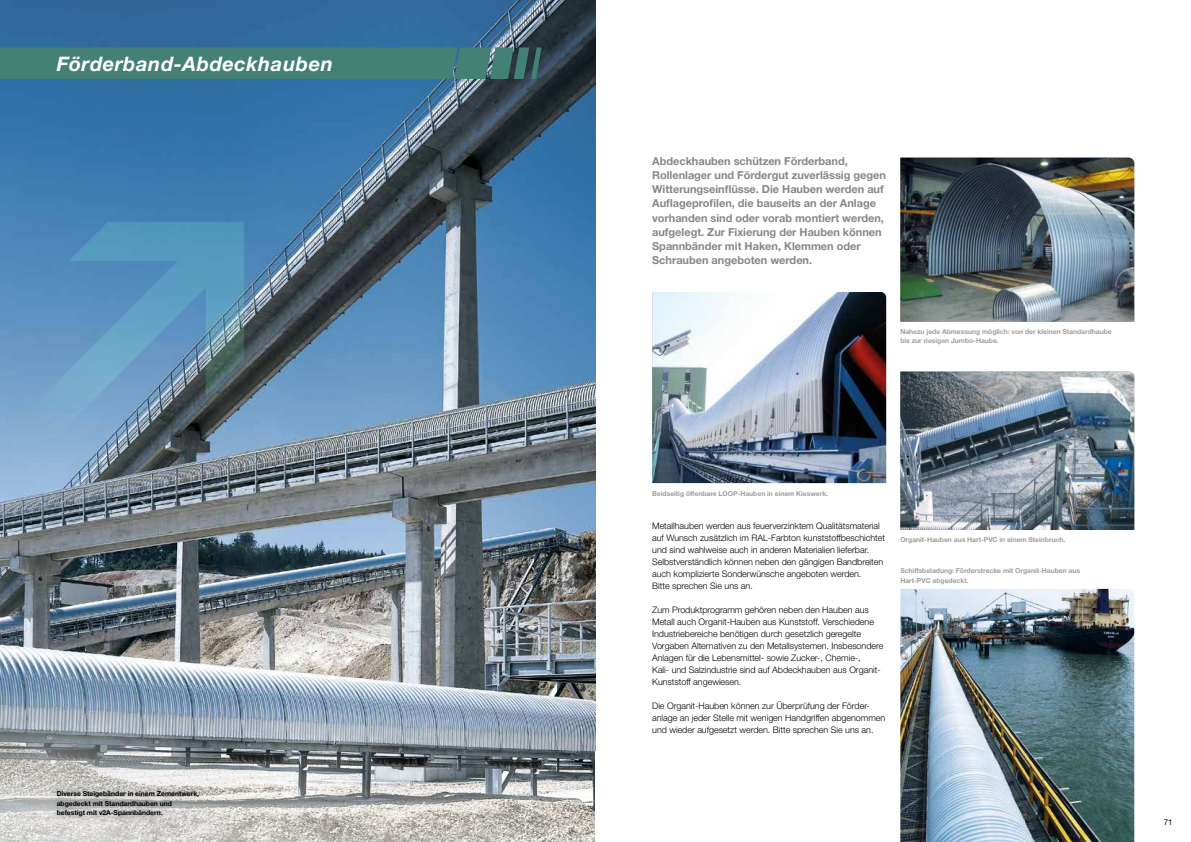
<style>
.page{position:relative;width:1191px;height:842px;background:#fff}
.page>*{position:absolute;margin:0;border:0;box-sizing:border-box;transform-origin:0 0}
.t1{font:italic 700 20px "Helvetica Neue LT Std";letter-spacing:.03em;color:#fff}
.t2{font:700 11px/14px "Helvetica Neue LT Std";letter-spacing:-.005em;color:#878787}
.t3{font:300 9px/12px "Helvetica Neue LT Std";letter-spacing:-.005em;color:#000}
.t4{font:8px "Helvetica Neue LT Std";color:#000}
.t5{font:700 6.8px/9.6px "Helvetica Neue LT Std";letter-spacing:-.005em;color:#9d9d9c}
.t6{font:700 6.8px/9.6px "Helvetica Neue LT Std";letter-spacing:-.005em;color:#000}
</style>
<div class="page">
<img style="left:0;top:0;width:595px;height:696px">
<svg style="left:0;top:47px;width:541px;height:32px;background:#437d73"></svg>
<img style="left:900px;top:158px;width:234px;height:164px">
<img style="left:652px;top:292px;width:234px;height:191px">
<img style="left:900px;top:372px;width:234px;height:158px">
<img style="left:900px;top:589px;width:234px;height:253px">
<svg style="left:10px;top:222px;width:234px;height:233px;background:#6291b4"></svg>
<img style="left:0;top:631px;width:257px;height:65px">
<svg style="left:0;top:696px;width:596px;height:146px;background:#a4aaaf"></svg>
<svg style="left:51px;top:785px;width:153px;height:37px;background:#c1c1be"></svg>
<div style="left:595px;top:752px;width:93px;height:90px;background:#fff"></div>
<h1 class="t1" style="left:57px;top:51px;width:278px">Förderband-Abdeckhauben</h1>
<p class="t6" style="left:57px;top:789px;width:144px">Diverse Steigebänder in einem Zementwerk, abgedeckt mit Standardhauben und befestigt mit v2A-Spannbändern.</p>
<p class="t2" style="left:652px;top:154px;width:235px">Abdeckhauben schützen Förderband, Rollenlager und Fördergut zuverlässig gegen Witterungseinflüsse. Die Hauben werden auf Auflageprofilen, die bauseits an der Anlage vorhanden sind oder vorab montiert werden, aufgelegt. Zur Fixierung der Hauben können Spannbänder mit Haken, Klemmen oder Schrauben angeboten werden.</p>
<p class="t5" style="left:900px;top:326px;width:213px">Nahezu jede Abmessung möglich: von der kleinen Standardhaube bis zur riesigen Jumbo-Haube.</p>
<p class="t5" style="left:652px;top:488px;width:177px">Beidseitig öffenbare LOOP-Hauben in einem Kieswerk.</p>
<p class="t3" style="left:652px;top:519px;width:234px">Metallhauben werden aus feuerverzinktem Qualitätsmaterial auf Wunsch zusätzlich im RAL-Farbton kunststoffbeschichtet und sind wahlweise auch in anderen Materialien lieferbar.<br>Selbstverständlich können neben den gängigen Bandbreiten auch komplizierte Sonderwünsche angeboten werden.<br>Bitte sprechen Sie uns an.</p>
<p class="t3" style="left:652px;top:603px;width:233px">Zum Produktprogramm gehören neben den Hauben aus Metall auch Organit-Hauben aus Kunststoff. Verschiedene Industriebereiche benötigen durch gesetzlich geregelte Vorgaben Alternativen zu den Metallsystemen. Insbesondere Anlagen für die Lebensmittel- sowie Zucker-, Chemie-,<br>Kali- und Salzindustrie sind auf Abdeckhauben aus Organit-Kunststoff angewiesen.</p>
<p class="t3" style="left:652px;top:699px;width:235px">Die Organit-Hauben können zur Überprüfung der Förder&shy;anlage an jeder Stelle mit wenigen Handgriffen abgenommen und wieder aufgesetzt werden. Bitte sprechen Sie uns an.</p>
<p class="t5" style="left:900px;top:534px;width:167px">Organit-Hauben aus Hart-PVC in einem Steinbruch.</p>
<p class="t5" style="left:900px;top:565px;width:181px">Schiffsbeladung: Förderstrecke mit Organit-Hauben aus<br>Hart-PVC abgedeckt.</p>
<p class="t4" style="left:1163px;top:817px;width:10px">71</p>
</div>
